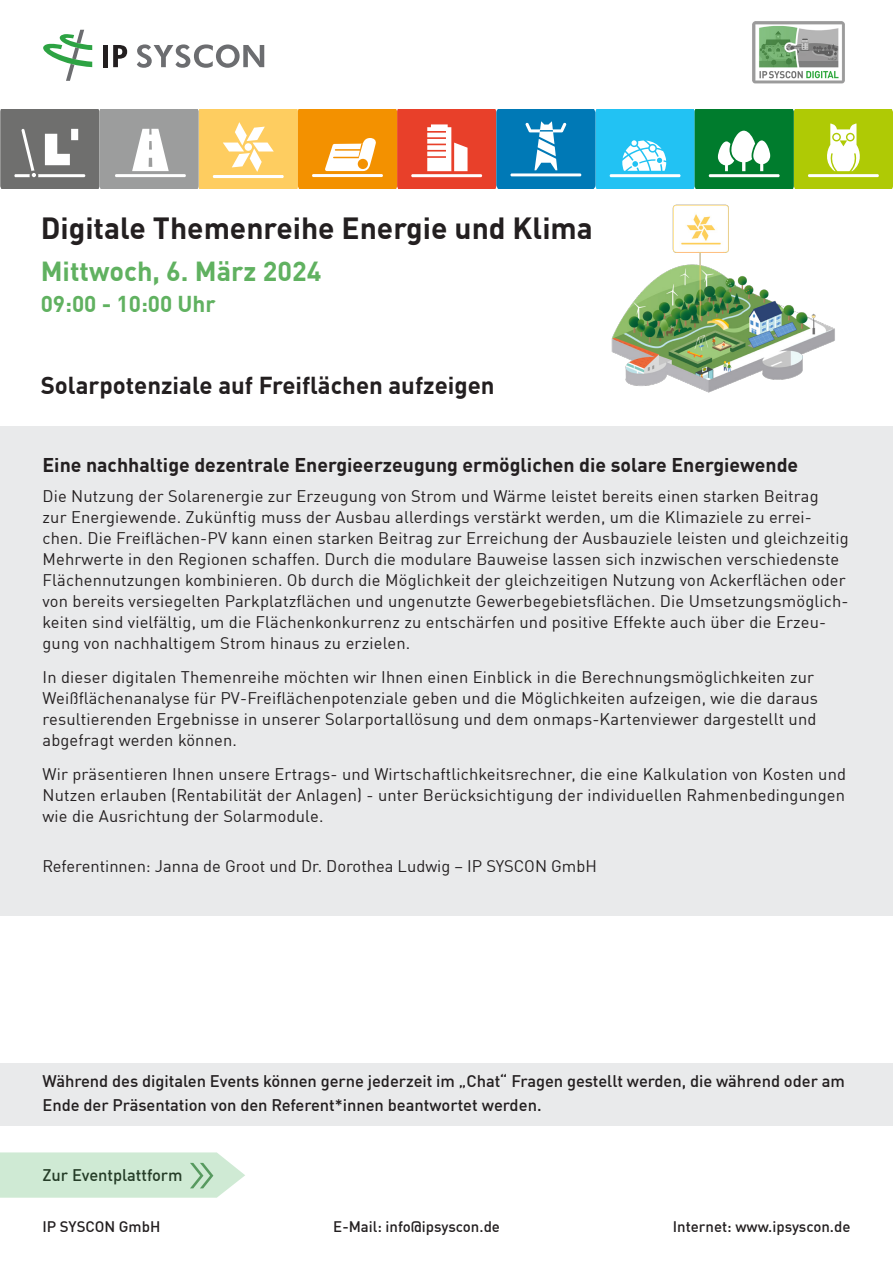
<style>
.page{position:relative;width:893px;height:1263px;background:#fff}
.page>*{position:absolute;margin:0;border:0;box-sizing:border-box;transform-origin:0 0}
.t1{font:700 30px "DIN Offc";color:#231f20}
.t2{font:700 27px "DIN Offc";color:#60b160}
.t3{font:700 24px "DIN Offc";color:#231f20}
.t4{font:700 22.5px "DIN Offc";color:#60b160}
.t5{font:700 19.5px "DIN Offc";color:#231f20}
.t6{font:16.5px/21px "DIN Offc";letter-spacing:.01em;color:#231f20}
.t7{font:500 16.5px/24px "DIN Offc";letter-spacing:-.005em;color:#231f20}
.t8{font:500 15px "DIN Offc";color:#231f20}
</style>
<div class="page">
<div style="left:0;top:426px;width:893px;height:490px;background:#e4e5e7"></div>
<div style="left:103px;top:45px;width:5px;height:22px;background:#231f20"></div>
<svg style="left:113px;top:45px;width:14px;height:22px"></svg>
<svg style="left:137px;top:44px;width:127px;height:24px"></svg>
<svg style="left:43px;top:30px;width:49px;height:51px"></svg>
<div style="left:0;top:1063px;width:893px;height:63px;background:#e4e5e7"></div>
<svg style="left:0;top:1152px;width:245px;height:46px;background:#d0ead5"></svg>
<img style="left:752px;top:21px;width:93px;height:63px">
<svg style="left:0;top:109px;width:893px;height:79px;background:#97a47b"></svg>
<img style="left:611px;top:205px;width:224px;height:188px">
<p class="t1" style="left:41px;top:208px;width:554px">Digitale Themenreihe Energie und Klima</p>
<p class="t2" style="left:41px;top:253px;width:282px">Mittwoch, 6. März 2024</p>
<p class="t4" style="left:41px;top:290px;width:177px">09:00 - 10:00 Uhr</p>
<p class="t3" style="left:41px;top:370px;width:455px">Solarpotenziale auf Freiflächen aufzeigen</p>
<p class="t5" style="left:43px;top:453px;width:757px">Eine nachhaltige dezentrale Energieerzeugung ermöglichen die solare Energiewende</p>
<p class="t6" style="left:43px;top:485px;width:808px">Die Nutzung der Solarenergie zur Erzeugung von Strom und Wärme leistet bereits einen starken Beitrag<br>zur Energiewende. Zukünftig muss der Ausbau allerdings verstärkt werden, um die Klimaziele zu errei&shy;chen. Die Freiflächen-PV kann einen starken Beitrag zur Erreichung der Ausbauziele leisten und gleichzeitig Mehrwerte in den Regionen schaffen. Durch die modulare Bauweise lassen sich inzwischen verschiedenste Flächennutzungen kombinieren. Ob durch die Möglichkeit der gleichzeitigen Nutzung von Ackerflächen oder von bereits versiegelten Parkplatzflächen und ungenutzte Gewerbegebietsflächen. Die Umsetzungsmöglich&shy;keiten sind vielfältig, um die Flächenkonkurrenz zu entschärfen und positive Effekte auch über die Erzeu&shy;gung von nachhaltigem Strom hinaus zu erzielen.</p>
<p class="t6" style="left:43px;top:666px;width:777px">In dieser digitalen Themenreihe möchten wir Ihnen einen Einblick in die Berechnungsmöglichkeiten zur Weißflächenanalyse für PV-Freiflächenpotenziale geben und die Möglichkeiten aufzeigen, wie die daraus resultierenden Ergebnisse in unserer Solarportallösung und dem onmaps-Kartenviewer dargestellt und abgefragt werden können.</p>
<p class="t6" style="left:43px;top:763px;width:805px;text-align:justify">Wir präsentieren Ihnen unsere Ertrags- und Wirtschaftlichkeitsrechner, die eine Kalkulation von Kosten und Nutzen erlauben (Rentabilität der Anlagen) - unter Berücksichtigung der individuellen Rahmenbedingungen wie die Ausrichtung der Solarmodule.</p>
<p class="t6" style="left:43px;top:855px;width:556px">Referentinnen: Janna de Groot und Dr. Dorothea Ludwig – IP SYSCON GmbH</p>
<p class="t7" style="left:43px;top:1069px;width:804px">Während des digitalen Events können gerne jederzeit im „Chat“ Fragen gestellt werden, die während oder am<br>Ende der Präsentation von den Referent*innen beantwortet werden.</p>
<p class="t7" style="left:43px;top:1163px;width:142px">Zur Eventplattform</p>
<p class="t8" style="left:43px;top:1217px;width:119px">IP SYSCON GmbH</p>
<p class="t8" style="left:333px;top:1217px;width:168px">E-Mail: info@ipsyscon.de</p>
<p class="t8" style="left:673px;top:1217px;width:179px">Internet: www.ipsyscon.de</p>
</div>
